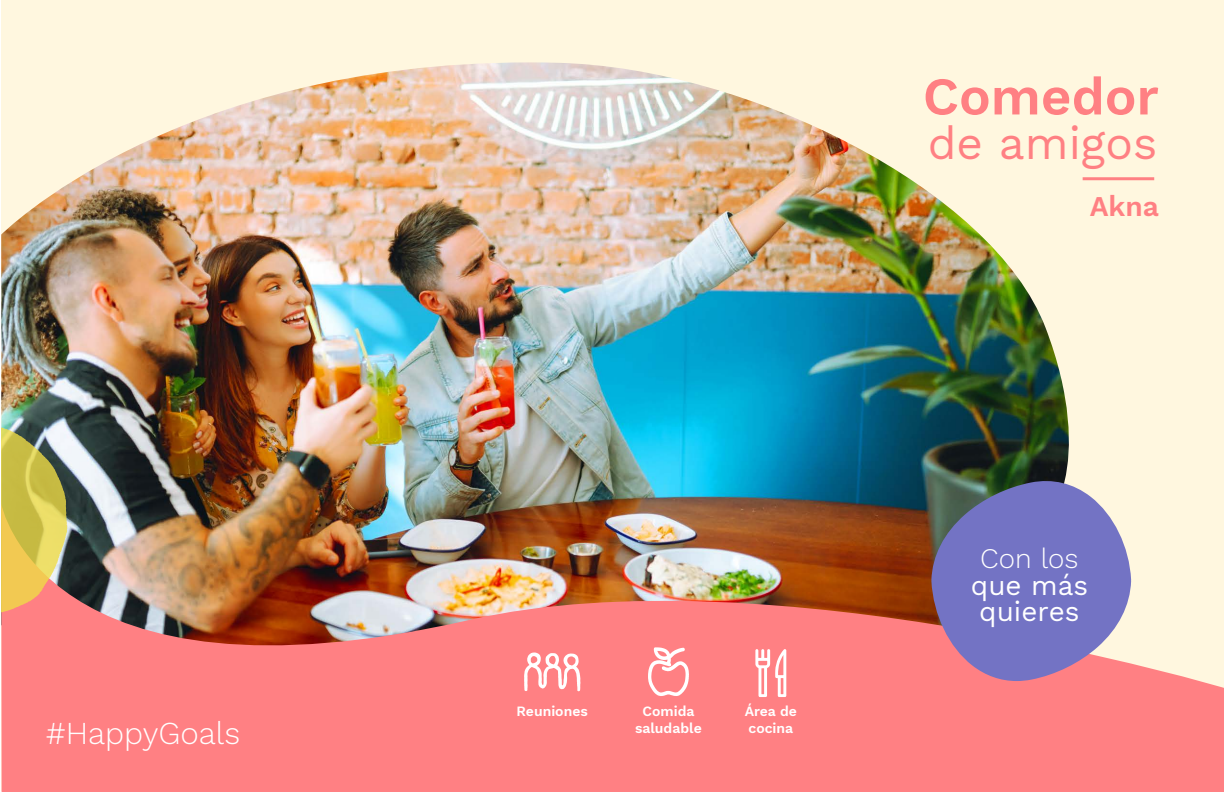
<style>
.page{position:relative;width:1224px;height:792px;background:#fff}
.page>*{position:absolute;margin:0;border:0;box-sizing:border-box;transform-origin:0 0}
.t1{font:600 53px "Work Sans";color:#ff8083}
.t2{font:46px "Work Sans";color:#ff8083}
.t3{font:300 31.4px "Work Sans";color:#fff}
.t4{font:600 28.1px "Work Sans";color:#ff8083}
.t5{font:27.9px/26.4px "Work Sans";color:#fff;text-align:center}
.t6{font:300 27.9px "Work Sans";color:#fff}
.t7{font:600 14px/16.8px "Work Sans";color:#fff}
</style>
<div class="page">
<div style="left:2px;top:0;width:1222px;height:790px;background:#fff7df"></div>
<img style="left:1px;top:62px;width:1068px;height:442px">
<hr style="left:1083px;top:177px;width:71px;height:3px;background:#ff8083">
<img style="left:1px;top:504px;width:1223px;height:288px">
<svg style="left:931px;top:478px;width:200px;height:203px;background:#8579b2"></svg>
<div style="left:235px;top:698px;width:989px;height:94px;background:#ff8083"></div>
<svg style="left:1px;top:424px;width:66px;height:190px;background:#ceb65f"></svg>
<svg style="left:755px;top:649px;width:31px;height:48px"></svg>
<svg style="left:648px;top:647px;width:41px;height:49px;background:#ffa9ab"></svg>
<svg style="left:524px;top:652px;width:56px;height:39px;background:#ffafb1"></svg>
<h3 class="t3" style="left:46px;top:710px;width:196px">#HappyGoals</h3>
<h1 class="t1" style="left:923px;top:56px;width:238px">Comedor</h1>
<h2 class="t2" style="left:928px;top:108px;width:231px">de amigos</h2>
<h3 class="t4" style="left:1090px;top:185px;width:71px">Akna</h3>
<p class="t7" style="left:517px;top:702px;width:73px">Reuniones</p>
<p class="t7" style="left:635px;top:702px;width:68px;text-align:center">Comida saludable</p>
<p class="t7" style="left:745px;top:702px;width:54px">Área de cocina</p>
<h3 class="t6" style="left:980px;top:538px;width:100px">Con los</h3>
<h3 class="t5" style="left:971px;top:571px;width:119px">que más quieres</h3>
</div>
